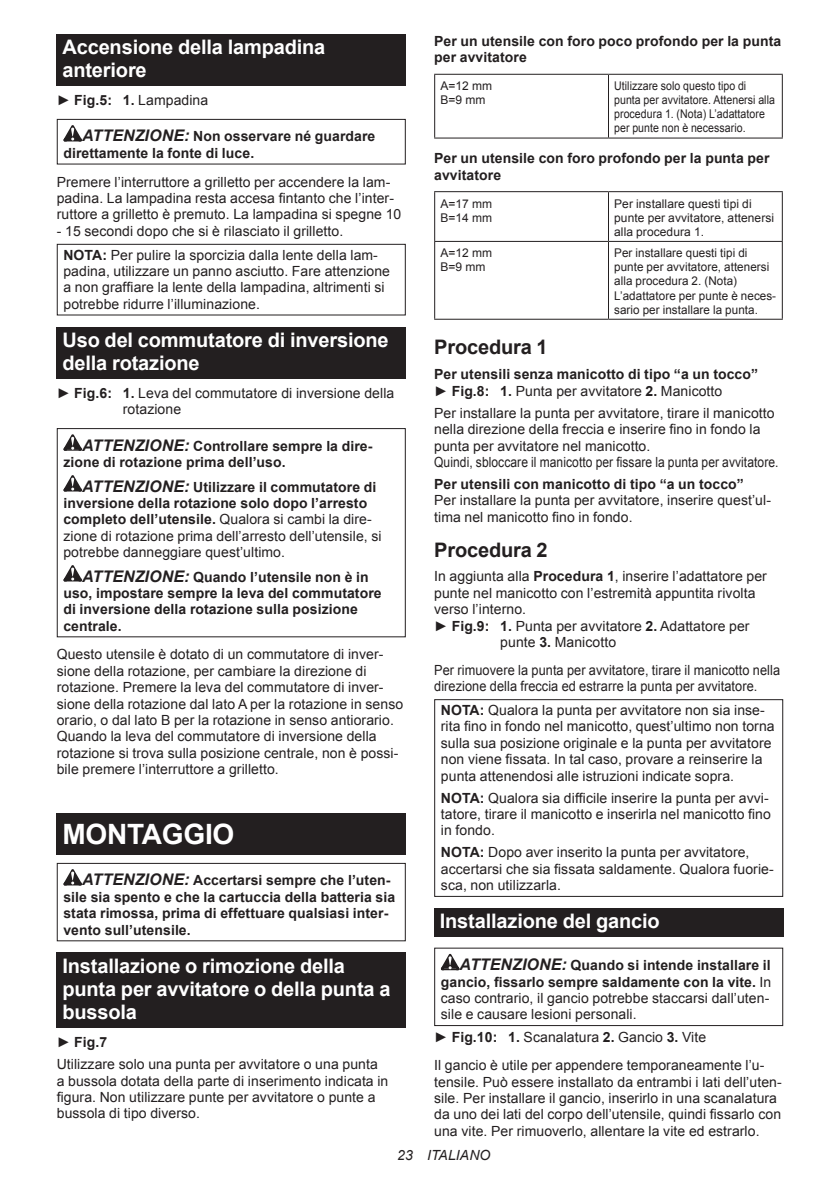
<style>
.page{position:relative;width:840px;height:1191px;background:#fff}
.page>*{position:absolute;margin:0;border:0;box-sizing:border-box;transform-origin:0 0}
.t1{font:700 28px "Arial";letter-spacing:-.01em;color:#fff}
.t2{font:700 20px/23.4px "Arial";letter-spacing:-.01em;color:#fff}
.t3{font:700 20px "Arial";letter-spacing:-.01em;color:#231f20}
.t4{font:14px/16.4px "Arial";letter-spacing:.005em;color:#231f20}
.t5{font:700 14px/16.4px "Arial";letter-spacing:.005em;color:#231f20}
.t6{font:14px/16.4px "Arial";letter-spacing:.005em;color:#231f20;scale:.91 1}
.t7{font:italic 14px "Arial";letter-spacing:.005em;color:#231f20}
.t8{font:12px/14px "Arial";letter-spacing:.005em;color:#231f20}
.t9{font:12px/14px "Arial";letter-spacing:.005em;color:#231f20;scale:.88 1}
.s1{font-weight:700}
.s2{font-style:italic;font-size:16px}
.s3{font-weight:700;font-style:italic;font-size:16px}
.s4{font-weight:400}
</style>
<div class="page">
<div style="left:57px;top:34px;width:348px;height:52px;background:#231f20"></div>
<svg style="left:63px;top:125px;width:19px;height:16px"></svg>
<div style="left:57px;top:119px;width:348px;height:45px;border:1px solid #231f20"></div>
<div style="left:57px;top:244px;width:348px;height:71px;border:1px solid #231f20"></div>
<div style="left:57px;top:327px;width:348px;height:52px;background:#231f20"></div>
<svg style="left:63px;top:434px;width:19px;height:17px"></svg>
<svg style="left:63px;top:475px;width:19px;height:16px"></svg>
<svg style="left:63px;top:565px;width:19px;height:16px"></svg>
<div style="left:57px;top:428px;width:348px;height:209px;border:1px solid #231f20"></div>
<div style="left:57px;top:813px;width:348px;height:42px;background:#231f20"></div>
<svg style="left:63px;top:869px;width:19px;height:16px"></svg>
<div style="left:57px;top:863px;width:348px;height:78px;border:1px solid #231f20"></div>
<div style="left:57px;top:952px;width:348px;height:76px;background:#231f20"></div>
<hr style="left:434px;top:74px;width:174px;height:1px;background:#231f20">
<hr style="left:434px;top:75px;width:1px;height:63px;background:#231f20">
<hr style="left:608px;top:74px;width:174px;height:1px;background:#231f20">
<hr style="left:607px;top:75px;width:1px;height:63px;background:#231f20">
<hr style="left:781px;top:75px;width:1px;height:63px;background:#231f20">
<hr style="left:434px;top:138px;width:174px;height:1px;background:#231f20">
<hr style="left:608px;top:138px;width:174px;height:1px;background:#231f20">
<hr style="left:434px;top:191px;width:174px;height:1px;background:#231f20">
<hr style="left:434px;top:192px;width:1px;height:49px;background:#231f20">
<hr style="left:608px;top:191px;width:174px;height:1px;background:#231f20">
<hr style="left:607px;top:192px;width:1px;height:49px;background:#231f20">
<hr style="left:781px;top:192px;width:1px;height:49px;background:#231f20">
<hr style="left:434px;top:241px;width:174px;height:1px;background:#231f20">
<hr style="left:434px;top:242px;width:1px;height:77px;background:#231f20">
<hr style="left:608px;top:241px;width:174px;height:1px;background:#231f20">
<hr style="left:607px;top:242px;width:1px;height:77px;background:#231f20">
<hr style="left:781px;top:242px;width:1px;height:77px;background:#231f20">
<hr style="left:434px;top:319px;width:174px;height:1px;background:#231f20">
<hr style="left:608px;top:319px;width:174px;height:1px;background:#231f20">
<div style="left:434px;top:699px;width:348px;height:198px;border:1px solid #231f20"></div>
<div style="left:434px;top:908px;width:348px;height:28px;background:#231f20"></div>
<svg style="left:440px;top:954px;width:19px;height:16px"></svg>
<div style="left:434px;top:947px;width:348px;height:79px;border:1px solid #231f20"></div>
<h2 class="t2" style="left:62px;top:36px;width:264px">Accensione della lampadina anteriore</h2>
<p class="t4" style="left:57px;top:92px;width:153px">► <span class="s1">Fig.5: 1.</span> Lampadina</p>
<p class="t5" style="left:63px;top:129px;width:313px;text-indent:19px"><span class="s2">ATTENZIONE:</span> Non osservare né guardare direttamente la fonte di luce.</p>
<p class="t4" style="left:57px;top:174px;width:346px">Premere l’interruttore a grilletto per accendere la lam&shy;padina. La lampadina resta accesa fintanto che l’inter&shy;ruttore a grilletto è premuto. La lampadina si spegne 10</p>
<p class="t4" style="left:63px;top:219px;width:316px;line-height:23.8px;text-indent:-7px">- 15 secondi dopo che si è rilasciato il grilletto.<br><span class="s1">NOTA:</span> Per pulire la sporcizia dalla lente della lam-</p>
<p class="t4" style="left:63px;top:263px;width:328px">padina, utilizzare un panno asciutto. Fare attenzione a non graffiare la lente della lampadina, altrimenti si potrebbe ridurre l’illuminazione.</p>
<h2 class="t2" style="left:62px;top:329px;width:327px">Uso del commutatore di inversione della rotazione</h2>
<p class="t4" style="left:123px;top:385px;width:273px;text-indent:-66px">► <span class="s1">Fig.6: 1.</span> Leva del commutatore di inversione della rotazione</p>
<p class="t5" style="left:63px;top:438px;width:310px;text-indent:19px"><span class="s2">ATTENZIONE:</span> Controllare sempre la dire&shy;zione di rotazione prima dell’uso.</p>
<p class="t4" style="left:63px;top:478px;width:319px;text-indent:19px"><span class="s3">ATTENZIONE:</span> <span class="s1">Utilizzare il commutatore di inversione della rotazione solo dopo l’arresto completo dell’utensile.</span> Qualora si cambi la dire&shy;zione di rotazione prima dell’arresto dell’utensile, si potrebbe danneggiare quest’ultimo.</p>
<p class="t5" style="left:63px;top:569px;width:319px;text-indent:19px"><span class="s2">ATTENZIONE:</span> Quando l’utensile non è in uso, impostare sempre la leva del commutatore di inversione della rotazione sulla posizione centrale.</p>
<p class="t4" style="left:57px;top:646px;width:348px">Questo utensile è dotato di un commutatore di inver&shy;sione della rotazione, per cambiare la direzione di rotazione. Premere la leva del commutatore di inver&shy;sione della rotazione dal lato A per la rotazione in senso orario, o dal lato B per la rotazione in senso antiorario.<br>Quando la leva del commutatore di inversione della rotazione si trova sulla posizione centrale, non è possi&shy;bile premere l’interruttore a grilletto.</p>
<h1 class="t1" style="left:62px;top:815px;width:173px">MONTAGGIO</h1>
<p class="t5" style="left:63px;top:872px;width:333px;text-indent:19px"><span class="s2">ATTENZIONE:</span> Accertarsi sempre che l’uten&shy;sile sia spento e che la cartuccia della batteria sia stata rimossa, prima di effettuare qualsiasi inter&shy;vento sull’utensile.</p>
<h2 class="t2" style="left:62px;top:954px;width:329px">Installazione o rimozione della punta per avvitatore o della punta a bussola</h2>
<p class="t4" style="left:57px;top:1031px;width:322px;line-height:22px">► <span class="s1">Fig.7<br></span>Utilizzare solo una punta per avvitatore o una punta</p>
<p class="t4" style="left:57px;top:1072px;width:333px">a bussola dotata della parte di inserimento indicata in figura. Non utilizzare punte per avvitatore o punte a bussola di tipo diverso.</p>
<p class="t5" style="left:434px;top:33px;width:348px">Per un utensile con foro poco profondo per la punta per avvitatore</p>
<p class="t8" style="left:440px;top:79px;width:53px">A=12 mm<br>B=9 mm</p>
<p class="t9" style="left:613px;top:79px;width:184px">Utilizzare solo questo tipo di punta per avvitatore. Attenersi alla procedura 1. (Nota) L’adattatore per punte non è necessario.</p>
<p class="t5" style="left:434px;top:151px;width:336px">Per un utensile con foro profondo per la punta per avvitatore</p>
<p class="t8" style="left:440px;top:196px;width:53px">A=17 mm<br>B=14 mm</p>
<p class="t8" style="left:613px;top:196px;width:161px">Per installare questi tipi di punte per avvitatore, attenersi alla procedura 1.</p>
<p class="t8" style="left:440px;top:246px;width:53px">A=12 mm<br>B=9 mm</p>
<p class="t8" style="left:613px;top:246px;width:163px">Per installare questi tipi di punte per avvitatore, attenersi alla procedura 2. (Nota)<br>L’adattatore per punte è neces&shy;sario per installare la punta.</p>
<h2 class="t3" style="left:434px;top:334px;width:115px">Procedura 1</h2>
<p class="t5" style="left:434px;top:367px;width:325px">Per utensili senza manicotto di tipo “a un tocco” <span class="s4">►</span> Fig.8: 1. <span class="s4">Punta per avvitatore</span> 2. <span class="s4">Manicotto</span></p>
<p class="t4" style="left:434px;top:405px;width:346px">Per installare la punta per avvitatore, tirare il manicotto nella direzione della freccia e inserire fino in fondo la punta per avvitatore nel manicotto.<br>Quindi, sbloccare il manicotto per fissare la punta per avvitatore.</p>
<p class="t5" style="left:434px;top:476px;width:311px">Per utensili con manicotto di tipo “a un tocco”</p>
<p class="t4" style="left:434px;top:492px;width:338px">Per installare la punta per avvitatore, inserire quest’ul&shy;tima nel manicotto fino in fondo.</p>
<h2 class="t3" style="left:434px;top:536px;width:115px">Procedura 2</h2>
<p class="t4" style="left:434px;top:568px;width:334px">In aggiunta alla <span class="s1">Procedura 1</span>, inserire l’adattatore per</p>
<p class="t4" style="left:434px;top:585px;width:322px">punte nel manicotto con l’estremità appuntita rivolta</p>
<p class="t4" style="left:434px;top:601px;width:93px">verso l’interno.</p>
<p class="t4" style="left:434px;top:617px;width:317px">► <span class="s1">Fig.9: 1.</span> Punta per avvitatore <span class="s1">2.</span> Adattatore per</p>
<p class="t4" style="left:500px;top:634px;width:117px">punte <span class="s1">3.</span> Manicotto</p>
<p class="t6" style="left:434px;top:662px;width:381px">Per rimuovere la punta per avvitatore, tirare il manicotto nella direzione della freccia ed estrarre la punta per avvitatore.</p>
<p class="t4" style="left:440px;top:702px;width:335px"><span class="s1">NOTA:</span> Qualora la punta per avvitatore non sia inse&shy;rita fino in fondo nel manicotto, quest’ultimo non torna sulla sua posizione originale e la punta per avvitatore non viene fissata. In tal caso, provare a reinserire la punta attenendosi alle istruzioni indicate sopra.</p>
<p class="t4" style="left:440px;top:789px;width:331px"><span class="s1">NOTA:</span> Qualora sia difficile inserire la punta per avvi&shy;tatore, tirare il manicotto e inserirla nel manicotto fino in fondo.</p>
<p class="t4" style="left:440px;top:844px;width:334px"><span class="s1">NOTA:</span> Dopo aver inserito la punta per avvitatore, accertarsi che sia fissata saldamente. Qualora fuorie&shy;sca, non utilizzarla.</p>
<h2 class="t2" style="left:439px;top:910px;width:221px">Installazione del gancio</h2>
<p class="t4" style="left:440px;top:957px;width:332px;text-indent:19px"><span class="s3">ATTENZIONE:</span> <span class="s1">Quando si intende installare il gancio, fissarlo sempre saldamente con la vite.</span> In caso contrario, il gancio potrebbe staccarsi dall’uten&shy;sile e causare lesioni personali.</p>
<p class="t4" style="left:434px;top:1023px;width:331px;line-height:27.8px">► <span class="s1">Fig.10: 1.</span> Scanalatura <span class="s1">2.</span> Gancio <span class="s1">3.</span> Vite<br>Il gancio è utile per appendere temporaneamente l’u-</p>
<p class="t4" style="left:434px;top:1073px;width:349px">tensile. Può essere installato da entrambi i lati dell’uten&shy;sile. Per installare il gancio, inserirlo in una scanalatura da uno dei lati del corpo dell’utensile, quindi fissarlo con una vite. Per rimuoverlo, allentare la vite ed estrarlo.</p>
<p class="t7" style="left:397px;top:1146px;width:95px">23 ITALIANO</p>
</div>
